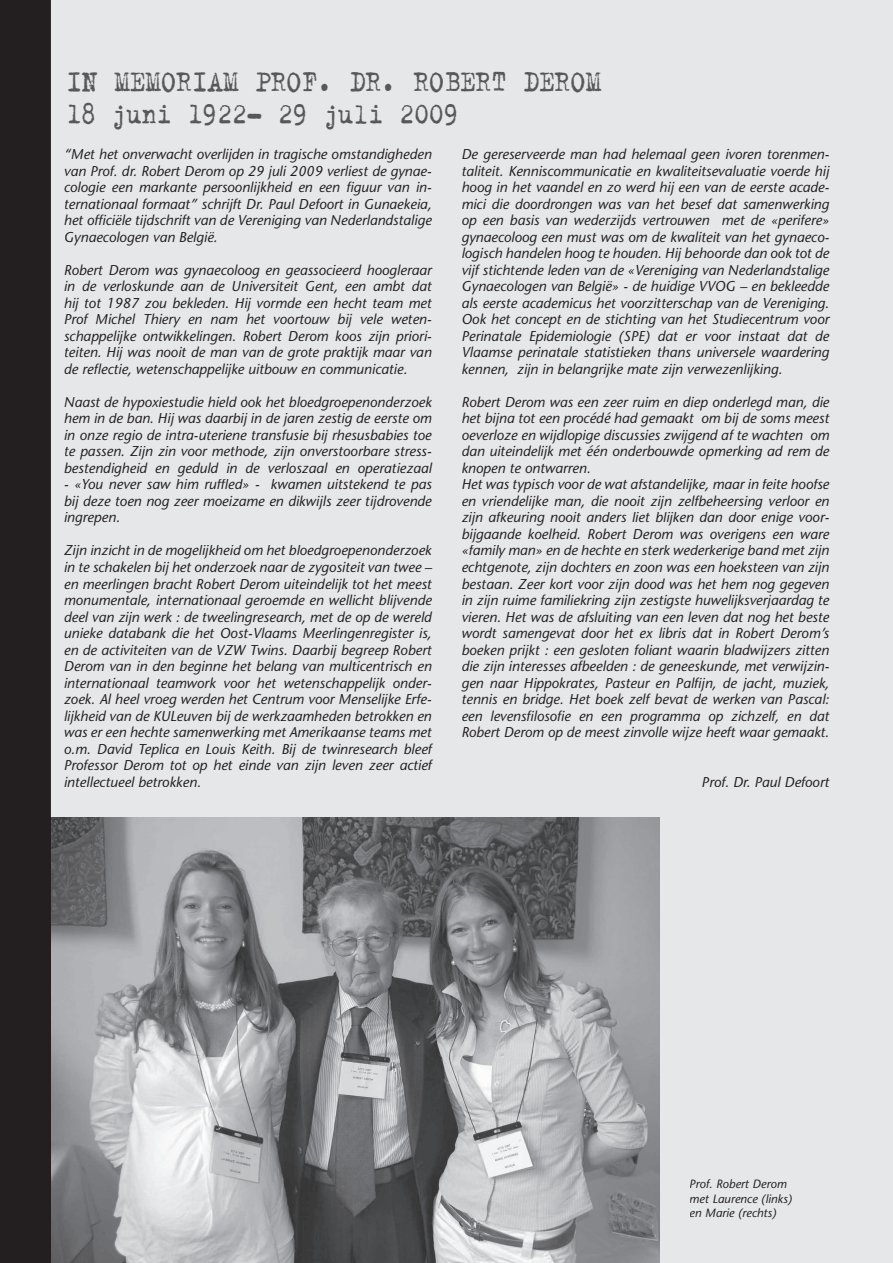
<style>
.page{position:relative;width:893px;height:1263px;background:#fff}
.page>*{position:absolute;margin:0;border:0;box-sizing:border-box;transform-origin:0 0}
.t1{font:33px "Trixie";letter-spacing:-.01em;color:#57585a;scale:.87 1}
.t2{font:31.5px "Trixie";letter-spacing:-.01em;color:#57585a;scale:.87 1}
.t3{font:italic 14.25px/16.5px "Stone Sans";color:#231f20;text-align:justify}
.t4{font:italic 12px/14.4px "Stone Sans";color:#231f20}
</style>
<div class="page">
<div style="left:44px;top:0;width:849px;height:1263px;background:#e6e7e9"></div>
<img style="left:51px;top:817px;width:609px;height:446px">
<div style="left:0;top:0;width:44px;height:1263px;background:#231f20"></div>
<svg style="left:44px;top:0;width:7px;height:1263px;background:#242021"></svg>
<h1 class="t1" style="left:66px;top:60px;width:617px">IN MEMORIAM PROF. DR. ROBERT DEROM</h1>
<h2 class="t2" style="left:66px;top:93px;width:453px">18 juni 1922- 29 juli 2009</h2>
<p class="t3" style="left:64px;top:146px;width:369px">“Met het onverwacht overlijden in tragische omstandigheden van Prof. dr. Robert Derom op 29 juli 2009 verliest de gynae&shy;cologie een markante persoonlijkheid en een figuur van in&shy;ternationaal formaat” schrijft Dr. Paul Defoort in Gunaekeia, het officiële tijdschrift van de Vereniging van Nederlandstalige Gynaecologen van België.</p>
<p class="t3" style="left:64px;top:262px;width:369px">Robert Derom was gynaecoloog en geassocieerd hoogleraar in de verloskunde aan de Universiteit Gent, een ambt dat hij tot 1987 zou bekleden. Hij vormde een hecht team met Prof Michel Thiery en nam het voortouw bij vele weten&shy;schappelijke ontwikkelingen. Robert Derom koos zijn priori&shy;teiten. Hij was nooit de man van de grote praktijk maar van de reflectie, wetenschappelijke uitbouw en communicatie.</p>
<p class="t3" style="left:64px;top:394px;width:369px">Naast de hypoxiestudie hield ook het bloedgroepenonderzoek hem in de ban. Hij was daarbij in de jaren zestig de eerste om in onze regio de intra-uteriene transfusie bij rhesusbabies toe te passen. Zijn zin voor methode, zijn onverstoorbare stress&shy;bestendigheid en geduld in de verloszaal en operatiezaal</p>
<p class="t3" style="left:64px;top:476px;width:369px">- «You never saw him ruffled» - kwamen uitstekend te pas bij deze toen nog zeer moeizame en dikwijls zeer tijdrovende ingrepen.</p>
<p class="t3" style="left:64px;top:542px;width:369px">Zijn inzicht in de mogelijkheid om het bloedgroepenonderzoek in te schakelen bij het onderzoek naar de zygositeit van twee – en meerlingen bracht Robert Derom uiteindelijk tot het meest monumentale, internationaal geroemde en wellicht blijvende deel van zijn werk : de tweelingresearch, met de op de wereld unieke databank die het Oost-Vlaams Meerlingenregister is, en de activiteiten van de VZW Twins. Daarbij begreep Robert Derom van in den beginne het belang van multicentrisch en internationaal teamwork voor het wetenschappelijk onder&shy;zoek. Al heel vroeg werden het Centrum voor Menselijke Erfe&shy;lijkheid van de KULeuven bij de werkzaamheden betrokken en was er een hechte samenwerking met Amerikaanse teams met o.m. David Teplica en Louis Keith. Bij de twinresearch bleef Professor Derom tot op het einde van zijn leven zeer actief intellectueel betrokken.</p>
<p class="t3" style="left:461px;top:146px;width:369px">De gereserveerde man had helemaal geen ivoren torenmen&shy;taliteit. Kenniscommunicatie en kwaliteitsevaluatie voerde hij hoog in het vaandel en zo werd hij een van de eerste acade&shy;mici die doordrongen was van het besef dat samenwerking op een basis van wederzijds vertrouwen met de «perifere» gynaecoloog een must was om de kwaliteit van het gynaeco&shy;logisch handelen hoog te houden. Hij behoorde dan ook tot de vijf stichtende leden van de «Vereniging van Nederlandstalige Gynaecologen van België» - de huidige VVOG – en bekleedde als eerste academicus het voorzitterschap van de Vereniging.<br>Ook het concept en de stichting van het Studiecentrum voor Perinatale Epidemiologie (SPE) dat er voor instaat dat de Vlaamse perinatale statistieken thans universele waardering kennen, zijn in belangrijke mate zijn verwezenlijking.</p>
<p class="t3" style="left:461px;top:394px;width:369px;text-align:left">Robert Derom was een zeer ruim en diep onderlegd man, die het bijna tot een procédé had gemaakt om bij de soms meest oeverloze en wijdlopige discussies zwijgend af te wachten om dan uiteindelijk met één onderbouwde opmerking ad rem de knopen te ontwarren.<br>Het was typisch voor de wat afstandelijke, maar in feite hoofse en vriendelijke man, die nooit zijn zelfbeheersing verloor en zijn afkeuring nooit anders liet blijken dan door enige voor&shy;bijgaande koelheid. Robert Derom was overigens een ware «family man» en de hechte en sterk wederkerige band met zijn echtgenote, zijn dochters en zoon was een hoeksteen van zijn bestaan. Zeer kort voor zijn dood was het hem nog gegeven in zijn ruime familiekring zijn zestigste huwelijksverjaardag te vieren. Het was de afsluiting van een leven dat nog het beste wordt samengevat door het ex libris dat in Robert Derom’s boeken prijkt : een gesloten foliant waarin bladwijzers zitten die zijn interesses afbeelden : de geneeskunde, met verwijzin&shy;gen naar Hippokrates, Pasteur en Palfijn, de jacht, muziek, tennis en bridge. Het boek zelf bevat de werken van Pascal: een levensfilosofie en een programma op zichzelf, en dat Robert Derom op de meest zinvolle wijze heeft waar gemaakt.</p>
<p class="t3" style="left:702px;top:773px;width:129px">Prof. Dr. Paul Defoort</p>
<p class="t4" style="left:689px;top:1176px;width:104px">Prof. Robert Derom met Laurence (links) en Marie (rechts)</p>
</div>
